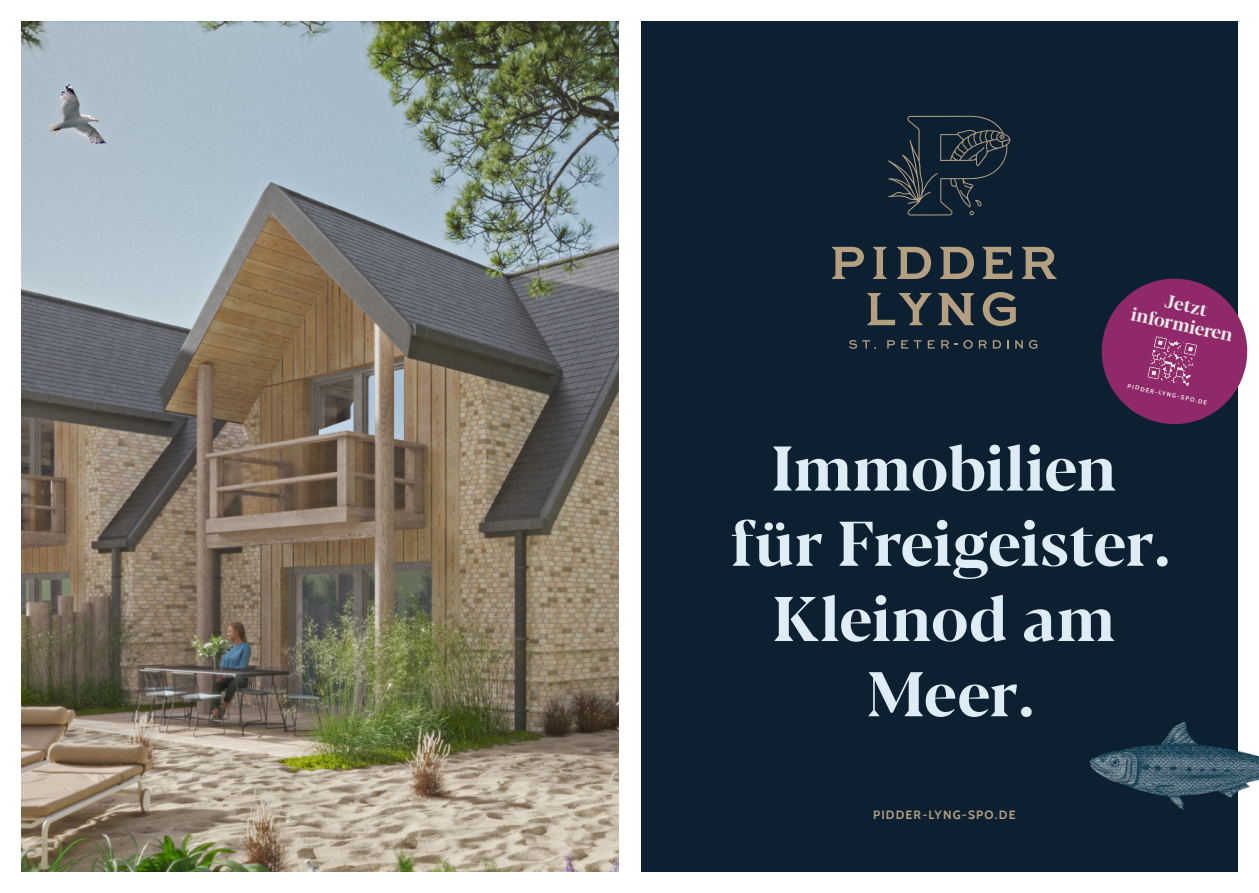
<style>
.page{position:relative;width:1259px;height:893px;background:#fff}
.page>*{position:absolute;margin:0;border:0;box-sizing:border-box;transform-origin:0 0}
.t1{font:700 62.7px/75.2px "Blacker Pro Dis";color:#ddecf5;text-align:center}
.t2{font:700 18.45px/19.5px "Blacker Pro Dis";color:#eeebe7;text-align:center}
.t3{font:700 12px "Cabin";letter-spacing:.1em;color:#b49f81}
.t4{font:700 6px "Cabin";color:#eeebe7}
</style>
<div class="page">
<div style="left:629px;top:21px;width:608px;height:851px;background:#0c2031"></div>
<svg style="left:982px;top:292px;width:34px;height:34px"></svg>
<svg style="left:938px;top:293px;width:36px;height:32px"></svg>
<svg style="left:867px;top:293px;width:65px;height:32px"></svg>
<svg style="left:831px;top:247px;width:33px;height:32px"></svg>
<svg style="left:873px;top:247px;width:14px;height:32px"></svg>
<svg style="left:982px;top:247px;width:30px;height:32px"></svg>
<svg style="left:1022px;top:247px;width:34px;height:32px"></svg>
<svg style="left:897px;top:247px;width:34px;height:32px"></svg>
<svg style="left:939px;top:247px;width:35px;height:32px"></svg>
<svg style="left:849px;top:340px;width:27px;height:9px"></svg>
<svg style="left:887px;top:340px;width:8px;height:9px"></svg>
<svg style="left:901px;top:340px;width:20px;height:9px"></svg>
<svg style="left:927px;top:340px;width:8px;height:9px"></svg>
<svg style="left:941px;top:340px;width:16px;height:9px"></svg>
<svg style="left:963px;top:340px;width:9px;height:9px"></svg>
<svg style="left:979px;top:340px;width:7px;height:9px"></svg>
<svg style="left:993px;top:340px;width:8px;height:9px"></svg>
<svg style="left:1015px;top:340px;width:7px;height:9px"></svg>
<svg style="left:1029px;top:340px;width:8px;height:9px"></svg>
<svg style="left:888px;top:116px;width:122px;height:100px"></svg>
<svg style="left:1101px;top:272px;width:147px;height:159px"></svg>
<div style="left:1150px;top:370px;width:7px;height:6px;border:1px solid #90296a"></div>
<img style="left:21px;top:21px;width:598px;height:851px">
<img style="left:1089px;top:670px;width:170px;height:149px">
<div style="left:619px;top:0;width:21px;height:893px;background:#fff"></div>
<p class="t2" style="left:1138px;top:284px;width:105px;rotate:12deg">Jetzt informieren</p>
<p class="t4" style="left:1128px;top:381px;width:83px;rotate:12deg">PIDDER-LYNG-SPO.DE</p>
<p class="t1" style="left:731px;top:427px;width:440px">Immobilien für Freigeister.<br>Kleinod am<br>Meer.</p>
<p class="t3" style="left:873px;top:805px;width:144px">PIDDER-LYNG-SPO.DE</p>
</div>
